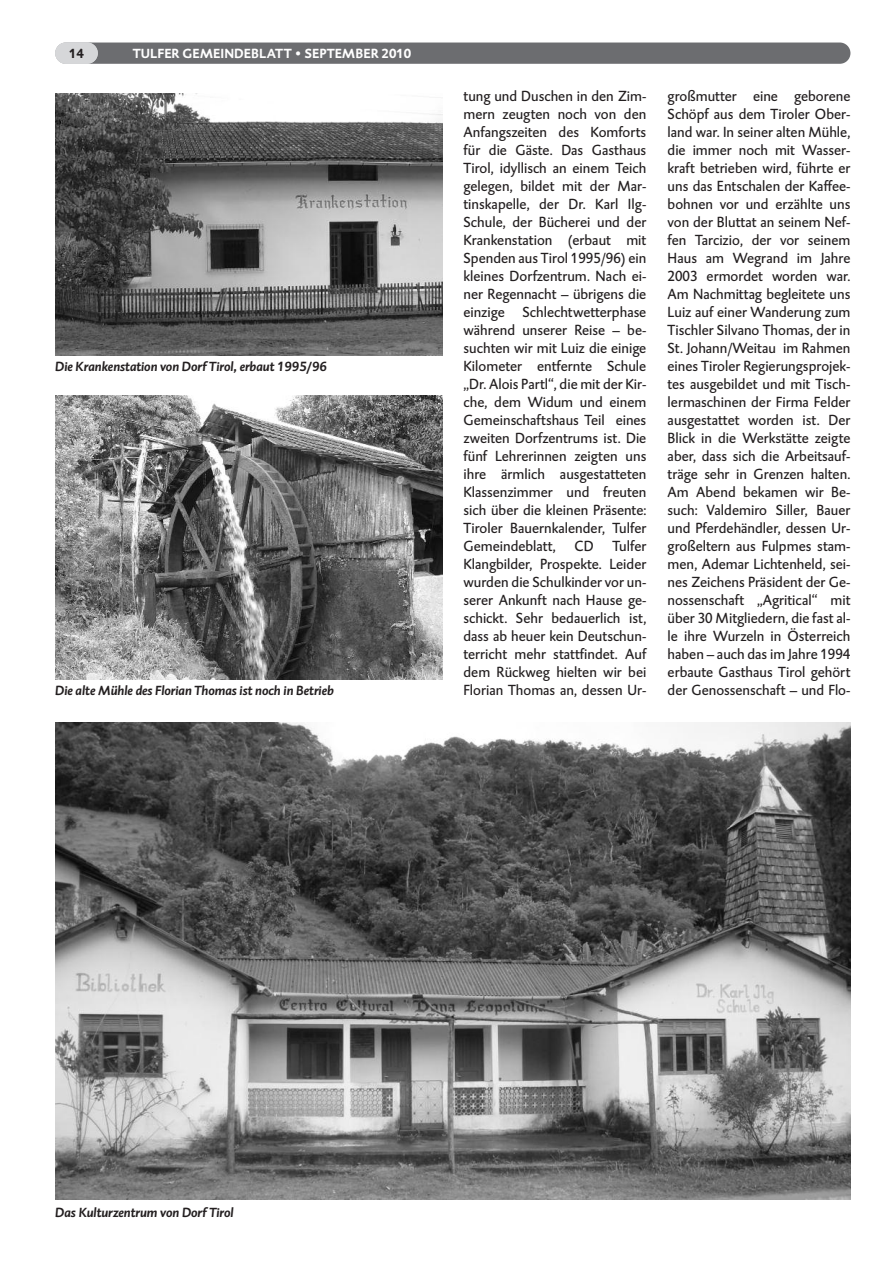
<style>
.page{position:relative;width:893px;height:1263px;background:#fff}
.page>*{position:absolute;margin:0;border:0;box-sizing:border-box;transform-origin:0 0}
.t1{font:15px/18px "DTL Caspari T";color:#231f20;text-align:justify}
.t2{font:italic 700 13.5px "DTL Caspari T";color:#231f20}
.t3{font:700 13.5px "DTL Caspari T";color:#fff}
.t4{font:700 13.5px "DTL Caspari T";color:#231f20}
</style>
<div class="page">
<div style="left:55px;top:43px;width:795px;height:21px;background:#6c6d70;border-radius:11px"></div>
<div style="left:55px;top:43px;width:43px;height:21px;background:#d6d7d9;border-radius:11px"></div>
<img style="left:55px;top:94px;width:387px;height:262px">
<img style="left:55px;top:395px;width:387px;height:284px">
<img style="left:55px;top:722px;width:795px;height:477px">
<p class="t4" style="left:69px;top:46px;width:16px">14</p>
<p class="t3" style="left:133px;top:45px;width:280px">TULFER GEMEINDEBLATT • SEPTEMBER 2010</p>
<p class="t2" style="left:55px;top:358px;width:273px">Die Krankenstation von Dorf Tirol, erbaut 1995/96</p>
<p class="t2" style="left:55px;top:682px;width:280px">Die alte Mühle des Florian Thomas ist noch in Betrieb</p>
<p class="t1" style="left:463px;top:87px;width:184px">tung und Duschen in den Zim&shy;mern zeugten noch von den Anfangszeiten des Komforts für die Gäste. Das Gasthaus Tirol, idyllisch an einem Teich gelegen, bildet mit der Mar&shy;tinskapelle, der Dr. Karl Ilg-Schule, der Bücherei und der Krankenstation (erbaut mit Spenden aus Tirol 1995/96) ein kleines Dorfzentrum. Nach ei&shy;ner Regennacht – übrigens die einzige Schlechtwetterphase während unserer Reise – be&shy;suchten wir mit Luiz die einige Kilometer entfernte Schule „Dr. Alois Partl“, die mit der Kir&shy;che, dem Widum und einem Gemeinschaftshaus Teil eines zweiten Dorfzentrums ist. Die fünf Lehrerinnen zeigten uns ihre ärmlich ausgestatteten Klassenzimmer und freuten sich über die kleinen Präsente:<br>Tiroler Bauernkalender, Tulfer Gemeindeblatt, CD Tulfer Klangbilder, Prospekte. Leider wurden die Schulkinder vor un&shy;serer Ankunft nach Hause ge&shy;schickt. Sehr bedauerlich ist, dass ab heuer kein Deutschun&shy;terricht mehr stattfindet. Auf dem Rückweg hielten wir bei Florian Thomas an, dessen Ur-</p>
<p class="t1" style="left:668px;top:87px;width:184px">großmutter eine geborene Schöpf aus dem Tiroler Ober&shy;land war. In seiner alten Mühle, die immer noch mit Wasser&shy;kraft betrieben wird, führte er uns das Entschalen der Kaffee&shy;bohnen vor und erzählte uns von der Bluttat an seinem Nef&shy;fen Tarcizio, der vor seinem Haus am Wegrand im Jahre 2003 ermordet worden war.<br>Am Nachmittag begleitete uns Luiz auf einer Wanderung zum Tischler Silvano Thomas, der in St. Johann/Weitau im Rahmen eines Tiroler Regierungsprojek&shy;tes ausgebildet und mit Tisch&shy;lermaschinen der Firma Felder ausgestattet worden ist. Der Blick in die Werkstätte zeigte aber, dass sich die Arbeitsauf&shy;träge sehr in Grenzen halten.<br>Am Abend bekamen wir Be&shy;such: Valdemiro Siller, Bauer und Pferdehändler, dessen Ur&shy;großeltern aus Fulpmes stam&shy;men, Ademar Lichtenheld, sei&shy;nes Zeichens Präsident der Ge&shy;nossenschaft „Agritical“ mit über 30 Mitgliedern, die fast al&shy;le ihre Wurzeln in Österreich haben – auch das im Jahre 1994 erbaute Gasthaus Tirol gehört der Genossenschaft – und Flo-</p>
<p class="t2" style="left:55px;top:1204px;width:180px">Das Kulturzentrum von Dorf Tirol</p>
</div>
